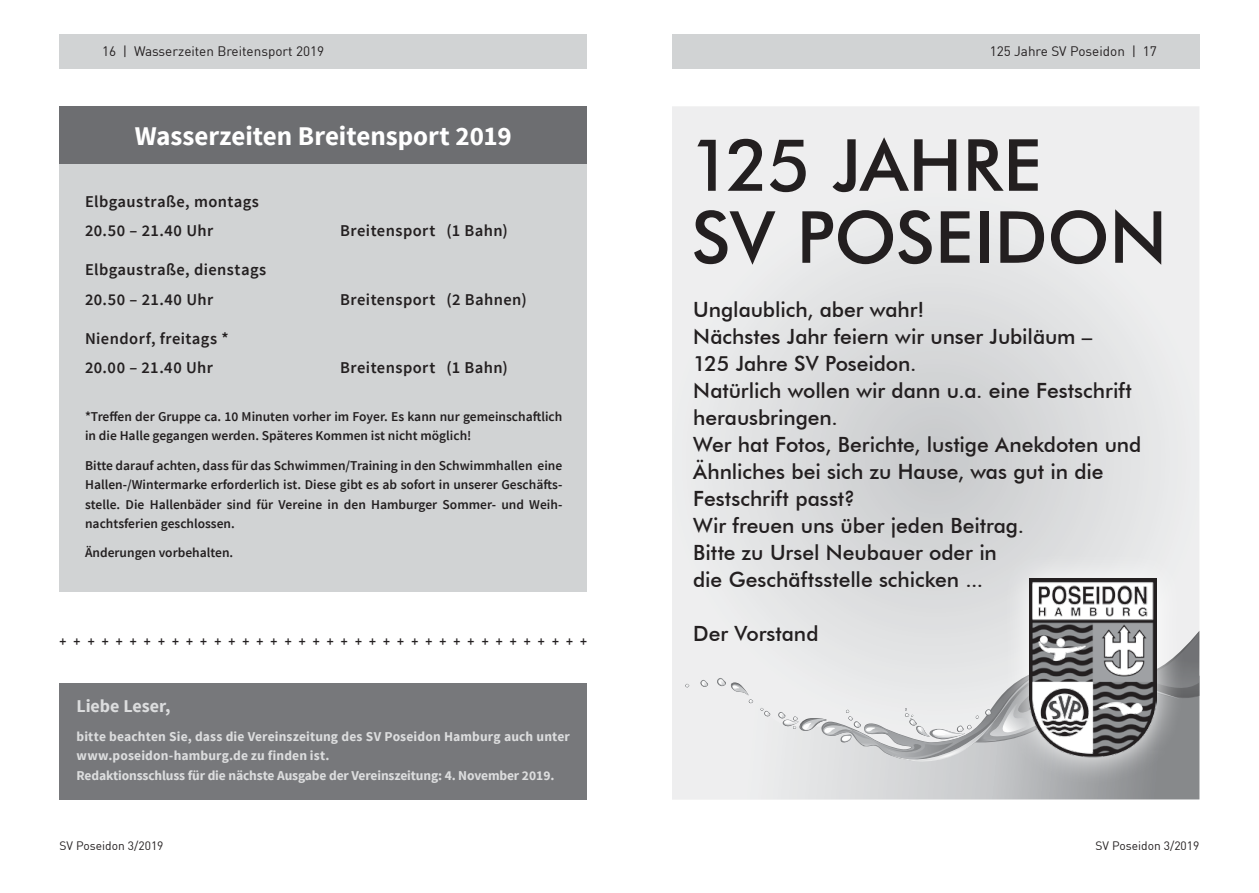
<style>
.page{position:relative;width:1259px;height:893px;background:#fff}
.page>*{position:absolute;margin:0;border:0;box-sizing:border-box;transform-origin:0 0}
.t1{font:500 72px/72px "Futura BT";letter-spacing:-.005em;color:#231f20}
.t2{font:700 27px "Source Sans Pro";letter-spacing:-.005em;color:#fff}
.t3{font:500 21px/27px "Futura BT";letter-spacing:-.005em;color:#231f20}
.t4{font:700 18px "Source Sans Pro";color:#dcddde}
.t5{font:600 16.5px/29.2px "Source Sans Pro";letter-spacing:.025em;color:#231f20}
.t6{font:600 13.5px/19.5px "Source Sans Pro";color:#231f20}
.t7{font:700 13.5px/19.5px "Source Sans Pro";letter-spacing:.005em;color:#dcddde}
.t8{font:13.5px "DIN";color:#231f20}
.t9{font:12px "DIN";color:#231f20}
</style>
<div class="page">
<svg style="left:672px;top:106px;width:527px;height:567px;background:#e3e4e5"></svg>
<svg style="left:672px;top:673px;width:527px;height:126px;background:#dbdcdd"></svg>
<svg style="left:700px;top:680px;width:8px;height:8px"></svg>
<svg style="left:685px;top:684px;width:4px;height:4px"></svg>
<svg style="left:716px;top:678px;width:37px;height:25px"></svg>
<svg style="left:760px;top:708px;width:10px;height:9px"></svg>
<div style="left:60px;top:34px;width:527px;height:34px;background:#d1d3d4"></div>
<div style="left:672px;top:34px;width:527px;height:34px;background:#d1d3d4"></div>
<div style="left:60px;top:683px;width:527px;height:116px;background:#77787b"></div>
<div style="left:60px;top:106px;width:527px;height:59px;background:#6d6e71"></div>
<div style="left:60px;top:165px;width:527px;height:427px;background:#d1d3d4"></div>
<svg style="left:1000px;top:550px;width:185px;height:235px;background:#c8cacb"></svg>
<svg style="left:778px;top:581px;width:421px;height:186px;background:#d5d6d7"></svg>
<img style="left:1029px;top:579px;width:128px;height:186px">
<p class="t8" style="left:102px;top:43px;width:224px">16 | Wasserzeiten Breitensport 2019</p>
<p class="t8" style="left:989px;top:43px;width:169px">125 Jahre SV Poseidon | 17</p>
<h2 class="t2" style="left:135px;top:118px;width:378px">Wasserzeiten Breitensport 2019</h2>
<p class="t5" style="left:85px;top:187px;width:175px">Elbgaustraße, montags<br>20.50 – 21.40 Uhr</p>
<p class="t5" style="left:85px;top:256px;width:183px">Elbgaustraße, dienstags<br>20.50 – 21.40 Uhr</p>
<p class="t5" style="left:340px;top:217px;width:169px">Breitensport (1 Bahn)</p>
<p class="t5" style="left:340px;top:285px;width:188px">Breitensport (2 Bahnen)</p>
<p class="t5" style="left:85px;top:324px;width:145px">Niendorf, freitags *<br>20.00 – 21.40 Uhr</p>
<p class="t5" style="left:340px;top:353px;width:169px">Breitensport (1 Bahn)</p>
<p class="t6" style="left:85px;top:407px;width:479px">*Treffen der Gruppe ca. 10 Minuten vorher im Foyer. Es kann nur gemeinschaftlich in die Halle gegangen werden. Späteres Kommen ist nicht möglich!</p>
<p class="t6" style="left:85px;top:456px;width:479px;text-align:justify">Bitte darauf achten, dass für das Schwimmen/Training in den Schwimmhallen eine Hallen-/Wintermarke erforderlich ist. Diese gibt es ab sofort in unserer Geschäfts&shy;stelle. Die Hallenbäder sind für Vereine in den Hamburger Sommer- und Weih&shy;nachtsferien geschlossen.</p>
<p class="t6" style="left:85px;top:543px;width:150px">Änderungen vorbehalten.</p>
<p class="t6" style="left:60px;top:632px;width:529px">+ + + + + + + + + + + + + + + + + + + + + + + + + + + + + + + + + + + + + +</p>
<h3 class="t4" style="left:77px;top:694px;width:96px">Liebe Leser,</h3>
<p class="t7" style="left:77px;top:727px;width:495px">bitte beachten Sie, dass die Vereinszeitung des SV Poseidon Hamburg auch unter www.poseidon-hamburg.de zu finden ist.<br>Redaktionsschluss für die nächste Ausgabe der Vereinszeitung: 4. November 2019.</p>
<h1 class="t1" style="left:689px;top:129px;width:479px">125 JAHRE<br>SV POSEIDON</h1>
<p class="t3" style="left:693px;top:296px;width:450px">Unglaublich, aber wahr!<br>Nächstes Jahr feiern wir unser Jubiläum –<br>125 Jahre SV Poseidon.<br>Natürlich wollen wir dann u.a. eine Festschrift herausbringen.<br>Wer hat Fotos, Berichte, lustige Anekdoten und<br>Ähnliches bei sich zu Hause, was gut in die<br>Festschrift passt?<br>Wir freuen uns über jeden Beitrag.<br>Bitte zu Ursel Neubauer oder in<br>die Geschäftsstelle schicken ...</p>
<h3 class="t3" style="left:693px;top:620px;width:127px">Der Vorstand</h3>
<p class="t9" style="left:60px;top:839px;width:105px">SV Poseidon 3/2019</p>
<p class="t9" style="left:1095px;top:839px;width:105px">SV Poseidon 3/2019</p>
</div>
